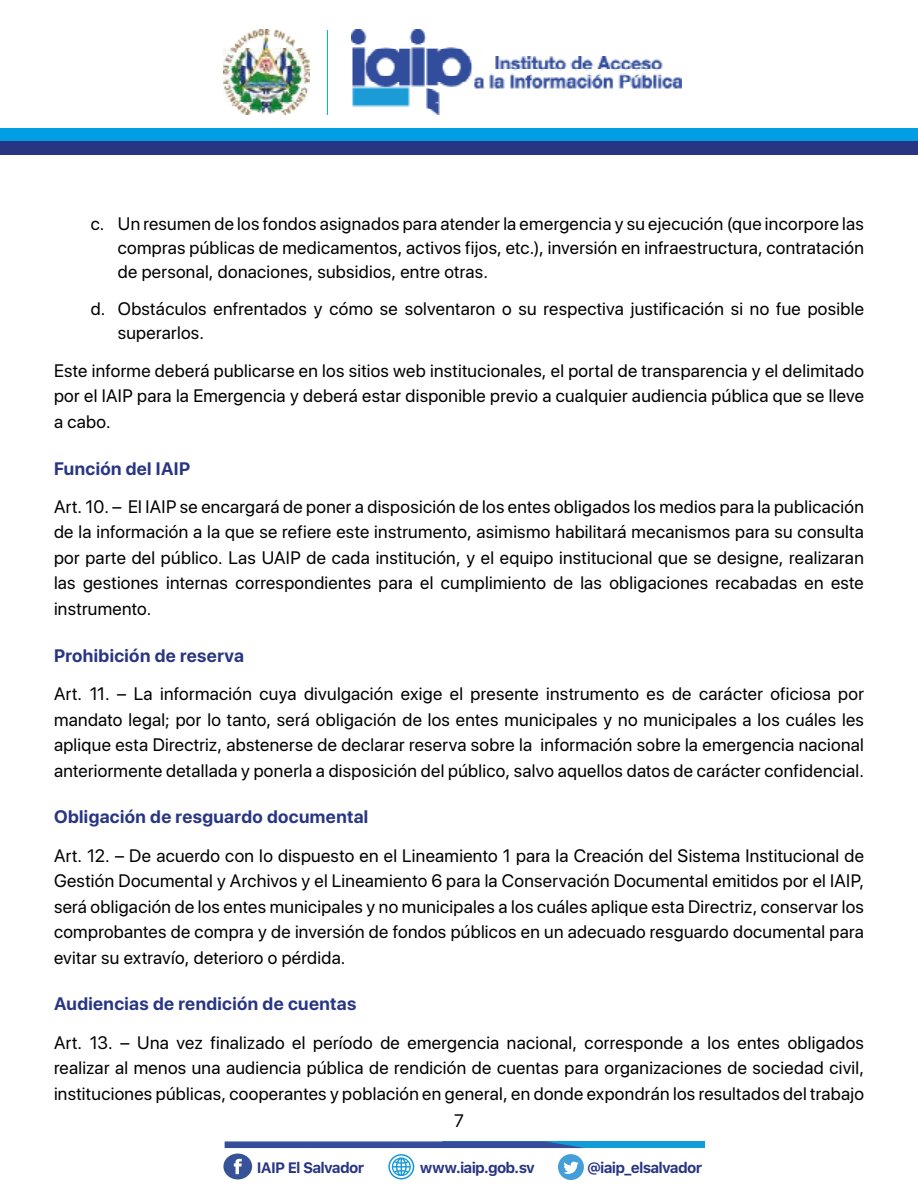
<style>
.page{position:relative;width:918px;height:1188px;background:#fff}
.page>*{position:absolute;margin:0;border:0;box-sizing:border-box;transform-origin:0 0}
.t1{font:18px/25.5px "SF Pro Display";letter-spacing:.02em;color:#000;text-align:justify}
.t2{font:700 18px "SF Pro Display";letter-spacing:.02em;color:#283583}
.t3{font:700 15px "SF Pro Text";letter-spacing:-.05em;color:#283583}
</style>
<div class="page">
<div style="left:0;top:129px;width:918px;height:13px;background:#009fe3"></div>
<div style="left:0;top:142px;width:918px;height:13px;background:#283583"></div>
<img style="left:352px;top:30px;width:329px;height:84px">
<img style="left:223px;top:30px;width:87px;height:85px">
<hr style="left:327px;top:30px;width:1px;height:85px;background:#009fe3">
<div style="left:223px;top:1154px;width:29px;height:25px;background:#385297;border-radius:50%"></div>
<svg style="left:234px;top:1159px;width:8px;height:15px"></svg>
<div style="left:558px;top:1154px;width:26px;height:26px;background:#449fd9;border-radius:50%"></div>
<svg style="left:563px;top:1162px;width:16px;height:12px"></svg>
<div style="left:443px;top:1141px;width:262px;height:7px;background:#119cd7"></div>
<svg style="left:225px;top:1141px;width:359px;height:7px;background:#3959a3"></svg>
<svg style="left:388px;top:1154px;width:26px;height:25px"></svg>
<p class="t1" style="left:118px;top:212px;width:748px;line-height:24px;text-indent:-27px">c. Un resumen de los fondos asignados para atender la emergencia y su ejecución (que incorpore las compras públicas de medicamentos, activos fijos, etc.), inversión en infraestructura, contratación de personal, donaciones, subsidios, entre otras.</p>
<p class="t1" style="left:118px;top:296px;width:748px;line-height:24px;text-indent:-27px">d. Obstáculos enfrentados y cómo se solventaron o su respectiva justificación si no fue posible superarlos.</p>
<p class="t1" style="left:54px;top:358px;width:811px">Este informe deberá publicarse en los sitios web institucionales, el portal de transparencia y el delimitado por el IAIP para la Emergencia y deberá estar disponible previo a cualquier audiencia pública que se lleve a cabo.</p>
<p class="t2" style="left:54px;top:458px;width:138px">Función del IAIP</p>
<p class="t1" style="left:54px;top:494px;width:811px">Art. 10. – El IAIP se encargará de poner a disposición de los entes obligados los medios para la publicación de la información a la que se refiere este instrumento, asimismo habilitará mecanismos para su consulta por parte del público. Las UAIP de cada institución, y el equipo institucional que se designe, realizaran las gestiones internas correspondientes para el cumplimiento de las obligaciones recabadas en este instrumento.</p>
<p class="t2" style="left:54px;top:645px;width:191px">Prohibición de reserva</p>
<p class="t1" style="left:54px;top:681px;width:812px">Art. 11. – La información cuya divulgación exige el presente instrumento es de carácter oficiosa por mandato legal; por lo tanto, será obligación de los entes municipales y no municipales a los cuáles les aplique esta Directriz, abstenerse de declarar reserva sobre la información sobre la emergencia nacional anteriormente detallada y ponerla a disposición del público, salvo aquellos datos de carácter confidencial.</p>
<p class="t2" style="left:54px;top:807px;width:316px">Obligación de resguardo documental</p>
<p class="t1" style="left:54px;top:842px;width:811px">Art. 12. – De acuerdo con lo dispuesto en el Lineamiento 1 para la Creación del Sistema Institucional de Gestión Documental y Archivos y el Lineamiento 6 para la Conservación Documental emitidos por el IAIP, será obligación de los entes municipales y no municipales a los cuáles aplique esta Directriz, conservar los comprobantes de compra y de inversión de fondos públicos en un adecuado resguardo documental para evitar su extravío, deterioro o pérdida.</p>
<p class="t2" style="left:54px;top:994px;width:304px">Audiencias de rendición de cuentas</p>
<p class="t1" style="left:54px;top:1029px;width:812px">Art. 13. – Una vez finalizado el período de emergencia nacional, corresponde a los entes obligados realizar al menos una audiencia pública de rendición de cuentas para organizaciones de sociedad civil, instituciones públicas, cooperantes y población en general, en donde expondrán los resultados del trabajo</p>
<p class="t1" style="left:454px;top:1108px;width:11px">7</p>
<p class="t3" style="left:257px;top:1159px;width:109px">IAIP El Salvador</p>
<p class="t3" style="left:420px;top:1159px;width:117px">www.iaip.gob.sv</p>
<p class="t3" style="left:587px;top:1159px;width:117px">@iaip_elsalvador</p>
</div>
